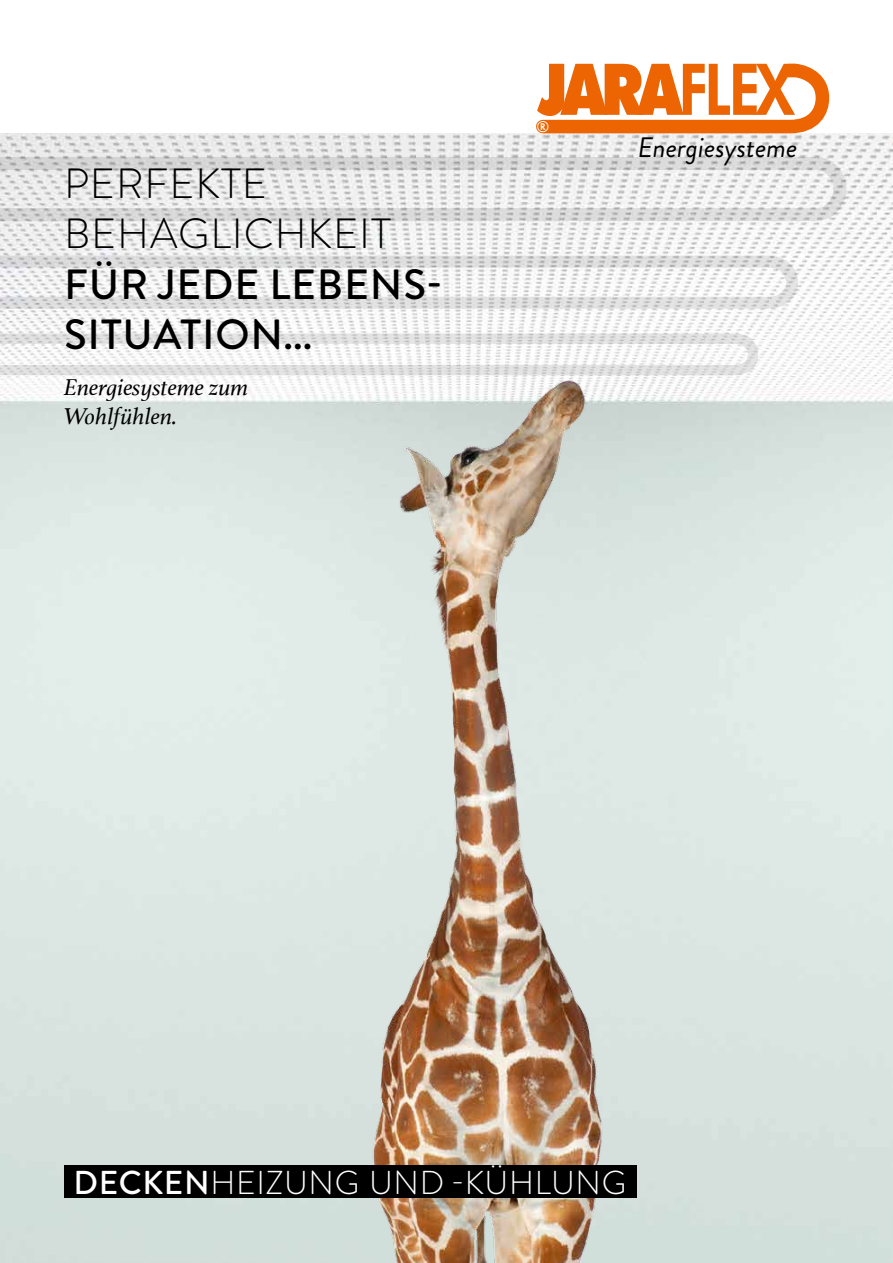
<style>
.page{position:relative;width:893px;height:1263px;background:#fff}
.page>*{position:absolute;margin:0;border:0;box-sizing:border-box;transform-origin:0 0}
.t1{font:500 42.15px/50.7px "Brandon Grotesque";letter-spacing:.02em;color:#000}
.t2{font:300 42.15px/50.7px "Brandon Grotesque";letter-spacing:.02em;color:#000}
.t3{font:300 33.15px "Brandon Grotesque";letter-spacing:.02em;color:#fff}
.t4{font:italic 28.05px "Brandon Grotesque";color:#000}
.t5{font:italic 24px/28.8px "Athelas";color:#000}
.t6{font:500 14.25px "Futura";color:#fff}
.s1{font-weight:500}
</style>
<div class="page">
<img style="left:0;top:134px;width:893px;height:1129px">
<svg style="left:0;top:208px;width:803px;height:13px;background:#d1d1d1"></svg>
<svg style="left:0;top:157px;width:803px;height:13px;background:#cecece"></svg>
<svg style="left:803px;top:155px;width:45px;height:73px"></svg>
<svg style="left:0;top:297px;width:757px;height:12px;background:#d9d9d9"></svg>
<svg style="left:0;top:256px;width:757px;height:12px;background:#d5d5d5"></svg>
<svg style="left:757px;top:250px;width:47px;height:65px"></svg>
<svg style="left:0;top:365px;width:724px;height:10px;background:#ddd"></svg>
<svg style="left:0;top:333px;width:724px;height:11px;background:#dcdcdc"></svg>
<svg style="left:724px;top:328px;width:39px;height:49px"></svg>
<img style="left:310px;top:357px;width:360px;height:906px">
<svg style="left:529px;top:63px;width:307px;height:77px"></svg>
<div style="left:64px;top:1165px;width:572px;height:33px;background:#000"></div>
<h1 class="t2" style="left:64px;top:158px;width:328px">PERFEKTE<br>BEHAGLICHKEIT</h1>
<h1 class="t1" style="left:64px;top:260px;width:380px">FÜR JEDE LEBENS-<br>SITUATION...</h1>
<p class="t5" style="left:64px;top:373px;width:186px">Energiesysteme zum<br>Wohlfühlen.</p>
<p class="t6" style="left:537px;top:117px;width:14px">®</p>
<p class="t4" style="left:638px;top:128px;width:161px">Energiesysteme</p>
<h2 class="t3" style="left:73px;top:1160px;width:554px"><span class="s1">DECKEN</span>HEIZUNG UND -KÜHLUNG</h2>
</div>
